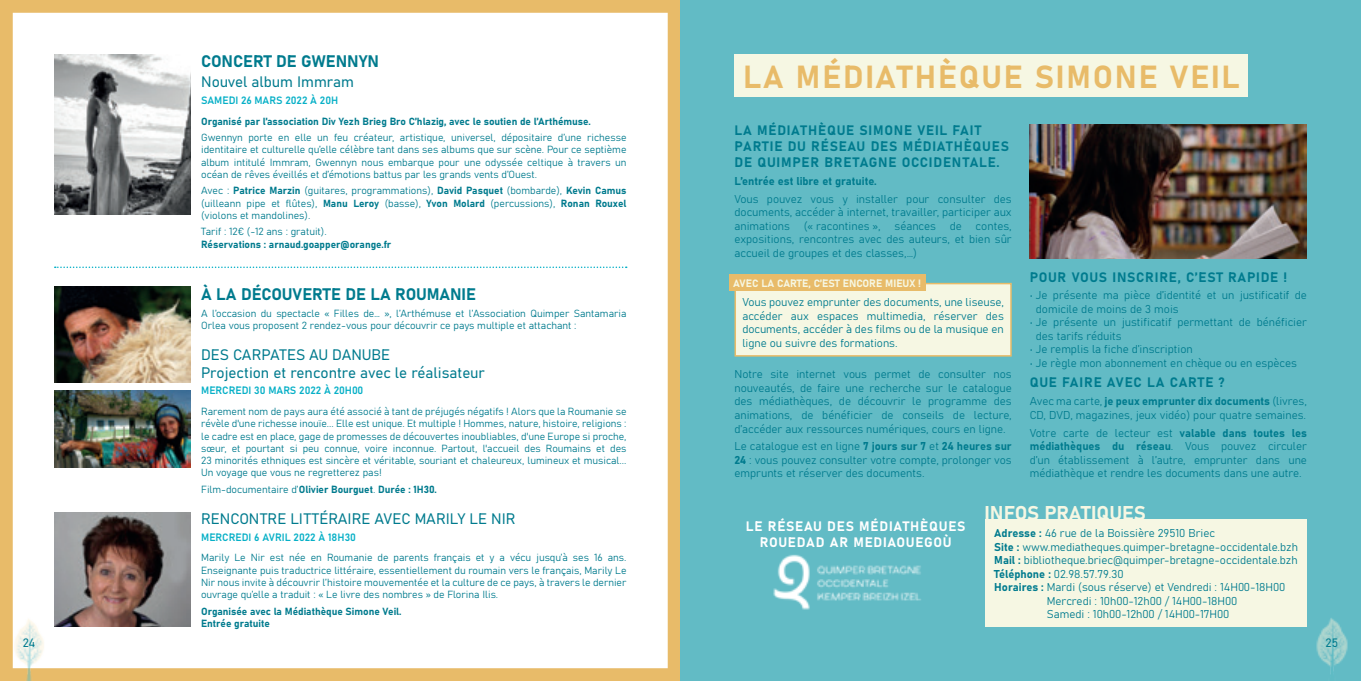
<style>
.page{position:relative;width:1361px;height:681px;background:#fff}
.page>*{position:absolute;margin:0;border:0;box-sizing:border-box;transform-origin:0 0}
.EQP_-_Gros_titre{font:31.5px "Bahnschrift";letter-spacing:.06em;color:#e8bb69}
.EDITO_-_titre{font:19.65px "Bahnschrift";color:#f6f7e3}
.ACT_-_titre{font:16.5px "Bahnschrift";color:#007b8e}
.ACT_-_sous_titre{font:15px/18px "Bahnschrift";color:#007b8e}
.ACT_-_titre-2{font:15px "Bahnschrift";color:#007b8e}
.RESA_-_titre{font:13.5px/16.2px "Bahnschrift";letter-spacing:.06em;color:#007b8e}
.MED_-_titre{font:13.5px "Bahnschrift";letter-spacing:.06em;color:#007b8e}
.RESA_-_titre-2{font:13.5px "Bahnschrift";letter-spacing:.055em;color:#fff}
.t1{font:12px "Bahnschrift";color:#007b8e}
.MED_-_texte{font:11.25px/13.5px "Bahnschrift";color:#007b8e;text-align:justify}
.Resa_-_tableau{font:11.25px/13.5px "Bahnschrift";color:#007b8e;text-align:center}
.ACT_-_dates{font:10.5px "Bahnschrift";color:#07b0c7}
.Resa_-_tableau-2{font:10.5px "Bahnschrift";color:#f6f7e3}
.ACT_-_texte{font:10.2px/12.3px "Bahnschrift";color:#007b8e;text-align:justify}
</style>
<div class="page">
<svg style="left:0;top:0;width:680px;height:680px"></svg>
<div style="left:680px;top:0;width:681px;height:680px;background:#62bbc5"></div>
<div style="left:734px;top:54px;width:514px;height:42px;background:#f6f7e3"></div>
<div style="left:735px;top:283px;width:276px;height:73px;background:#f6f7e3"></div>
<div style="left:734px;top:283px;width:277px;height:73px;border:2px solid #e8bb69"></div>
<div style="left:729px;top:274px;width:196px;height:17px;background:#e8bb69"></div>
<div style="left:986px;top:519px;width:321px;height:107px;background:#f6f7e3"></div>
<img style="left:773px;top:554px;width:148px;height:56px">
<img style="left:1029px;top:124px;width:278px;height:134px">
<img style="left:54px;top:54px;width:136px;height:160px">
<svg style="left:55px;top:266px;width:572px;height:2px"></svg>
<img style="left:54px;top:287px;width:136px;height:95px">
<img style="left:54px;top:512px;width:136px;height:114px">
<img style="left:54px;top:390px;width:136px;height:77px">
<img style="left:1316px;top:618px;width:32px;height:56px">
<img style="left:13px;top:615px;width:32px;height:65px">
<p class="ACT_-_titre" style="left:201px;top:49px;width:179px">CONCERT DE GWENNYN</p>
<p class="ACT_-_titre-2" style="left:201px;top:70px;width:154px">Nouvel album Immram</p>
<p class="ACT_-_dates" style="left:201px;top:92px;width:138px">SAMEDI 26 MARS 2022 À 20H</p>
<p class="ACT_-_texte" style="left:201px;top:114px;width:391px">Organisé par l’association Div Yezh Brieg Bro C’hlazig, avec le soutien de l’Arthémuse.</p>
<p class="ACT_-_texte" style="left:201px;top:131px;width:427px">Gwennyn porte en elle un feu créateur, artistique, universel, dépositaire d’une richesse identitaire et culturelle qu’elle célèbre tant dans ses albums que sur scène. Pour ce septième album intitulé Immram, Gwennyn nous embarque pour une odyssée celtique à travers un océan de rêves éveillés et d’émotions battus par les grands vents d’Ouest.</p>
<p class="ACT_-_texte" style="left:201px;top:184px;width:427px">Avec : Patrice Marzin (guitares, programmations), David Pasquet (bombarde), Kevin Camus (uilleann pipe et flûtes), Manu Leroy (basse), Yvon Molard (percussions), Ronan Rouxel (violons et mandolines).</p>
<p class="ACT_-_texte" style="left:201px;top:225px;width:191px">Tarif : 12€ (-12 ans : gratuit).<br>Réservations : arnaud.goapper@orange.fr</p>
<p class="ACT_-_titre" style="left:201px;top:281px;width:276px">À LA DÉCOUVERTE DE LA ROUMANIE</p>
<p class="ACT_-_texte" style="left:201px;top:306px;width:427px">A l’occasion du spectacle « Filles de… », l’Arthémuse et l’Association Quimper Santamaria<br>Orlea vous proposent 2 rendez-vous pour découvrir ce pays multiple et attachant :</p>
<p class="ACT_-_sous_titre" style="left:201px;top:344px;width:285px">DES CARPATES AU DANUBE<br>Projection et rencontre avec le réalisateur</p>
<p class="ACT_-_dates" style="left:201px;top:382px;width:164px">MERCREDI 30 MARS 2022 À 20H00</p>
<p class="ACT_-_texte" style="left:201px;top:404px;width:427px">Rarement nom de pays aura été associé à tant de préjugés négatifs ! Alors que la Roumanie se révèle d'une richesse inouïe... Elle est unique. Et multiple ! Hommes, nature, histoire, religions : le cadre est en place, gage de promesses de découvertes inoubliables, d'une Europe si proche, sœur, et pourtant si peu connue, voire inconnue. Partout, l'accueil des Roumains et des 23 minorités ethniques est sincère et véritable, souriant et chaleureux, lumineux et musical...<br>Un voyage que vous ne regretterez pas!</p>
<p class="ACT_-_texte" style="left:201px;top:482px;width:237px">Film-documentaire d’Olivier Bourguet. Durée : 1H30.</p>
<p class="ACT_-_sous_titre" style="left:201px;top:508px;width:316px">RENCONTRE LITTÉRAIRE AVEC MARILY LE NIR</p>
<p class="ACT_-_dates" style="left:201px;top:528px;width:156px">MERCREDI 6 AVRIL 2022 À 18H30</p>
<p class="ACT_-_texte" style="left:201px;top:550px;width:427px">Marily Le Nir est née en Roumanie de parents français et y a vécu jusqu’à ses 16 ans.<br>Enseignante puis traductrice littéraire, essentiellement du roumain vers le français, Marily Le Nir nous invite à découvrir l’histoire mouvementée et la culture de ce pays, à travers le dernier ouvrage qu’elle a traduit : « Le livre des nombres » de Florina Ilis.</p>
<p class="ACT_-_texte" style="left:201px;top:604px;width:202px">Organisée avec la Médiathèque Simone Veil.</p>
<p class="ACT_-_texte" style="left:201px;top:616px;width:70px">Entrée gratuite</p>
<p class="EQP_-_Gros_titre" style="left:743px;top:53px;width:498px">LA MÉDIATHÈQUE SIMONE VEIL</p>
<p class="RESA_-_titre" style="left:734px;top:121px;width:276px">LA MÉDIATHÈQUE SIMONE VEIL FAIT<br>PARTIE DU RÉSEAU DES MÉDIATHÈQUES<br>DE QUIMPER BRETAGNE OCCIDENTALE.</p>
<p class="MED_-_texte" style="left:734px;top:173px;width:144px">L’entrée est libre et gratuite.</p>
<p class="MED_-_texte" style="left:734px;top:191px;width:279px">Vous pouvez vous y installer pour consulter des documents, accéder à internet, travailler, participer aux animations (« racontines », séances de contes, expositions, rencontres avec des auteurs, et bien sûr accueil de groupes et des classes,…)</p>
<p class="Resa_-_tableau-2" style="left:733px;top:275px;width:189px">AVEC LA CARTE, C’EST ENCORE MIEUX !</p>
<p class="MED_-_texte" style="left:742px;top:294px;width:263px">Vous pouvez emprunter des documents, une liseuse, accéder aux espaces multimedia, réserver des documents, accéder à des films ou de la musique en ligne ou suivre des formations.</p>
<p class="MED_-_texte" style="left:734px;top:367px;width:279px">Notre site internet vous permet de consulter nos nouveautés, de faire une recherche sur le catalogue des médiathèques, de découvrir le programme des animations, de bénéficier de conseils de lecture, d’accéder aux ressources numériques, cours en ligne.</p>
<p class="MED_-_texte" style="left:734px;top:438px;width:279px">Le catalogue est en ligne 7 jours sur 7 et 24 heures sur 24 : vous pouvez consulter votre compte, prolonger vos emprunts et réserver des documents.</p>
<p class="MED_-_titre" style="left:1029px;top:266px;width:259px">POUR VOUS INSCRIRE, C’EST RAPIDE !</p>
<p class="MED_-_texte" style="left:1036px;top:288px;width:273px;text-indent:-6px">• Je présente ma pièce d’identité et un justificatif de domicile de moins de 3 mois</p>
<p class="MED_-_texte" style="left:1036px;top:315px;width:273px;text-indent:-6px">• Je présente un justificatif permettant de bénéficier des tarifs réduits</p>
<p class="MED_-_texte" style="left:1029px;top:342px;width:165px">• Je remplis la fiche d’inscription</p>
<p class="MED_-_texte" style="left:1029px;top:355px;width:269px">• Je règle mon abonnement en chèque ou en espèces</p>
<p class="MED_-_titre" style="left:1029px;top:372px;width:196px">QUE FAIRE AVEC LA CARTE ?</p>
<p class="MED_-_texte" style="left:1029px;top:393px;width:279px">Avec ma carte, je peux emprunter dix documents (livres,<br>CD, DVD, magazines, jeux vidéo) pour quatre semaines.</p>
<p class="MED_-_texte" style="left:1029px;top:425px;width:279px">Votre carte de lecteur est valable dans toutes les médiathèques du réseau. Vous pouvez circuler d’un établissement à l’autre, emprunter dans une médiathèque et rendre les documents dans une autre.</p>
<p class="RESA_-_titre-2" style="left:746px;top:515px;width:221px">LE RÉSEAU DES MÉDIATHÈQUES</p>
<p class="RESA_-_titre-2" style="left:760px;top:531px;width:193px">ROUEDAD AR MEDIAOUEGOÙ</p>
<p class="EDITO_-_titre" style="left:984px;top:498px;width:163px">INFOS PRATIQUES</p>
<p class="Resa_-_tableau" style="left:994px;top:525px;width:222px">Adresse : 46 rue de la Boissière 29510 Briec</p>
<p class="Resa_-_tableau" style="left:994px;top:539px;width:305px">Site : www.mediatheques.quimper-bretagne-occidentale.bzh</p>
<p class="Resa_-_tableau" style="left:994px;top:552px;width:305px">Mail : bibliotheque.briec@quimper-bretagne-occidentale.bzh</p>
<p class="Resa_-_tableau" style="left:994px;top:566px;width:131px">Téléphone : 02.98.57.79.30</p>
<p class="Resa_-_tableau" style="left:994px;top:579px;width:292px">Horaires : Mardi (sous réserve) et Vendredi : 14H00-18H00<br>Mercredi : 10h00-12h00 / 14H00-18H00<br>Samedi : 10h00-12h00 / 14H00-17H00</p>
<p class="t1" style="left:23px;top:633px;width:14px">24</p>
<p class="t1" style="left:1325px;top:633px;width:14px">25</p>
</div>
